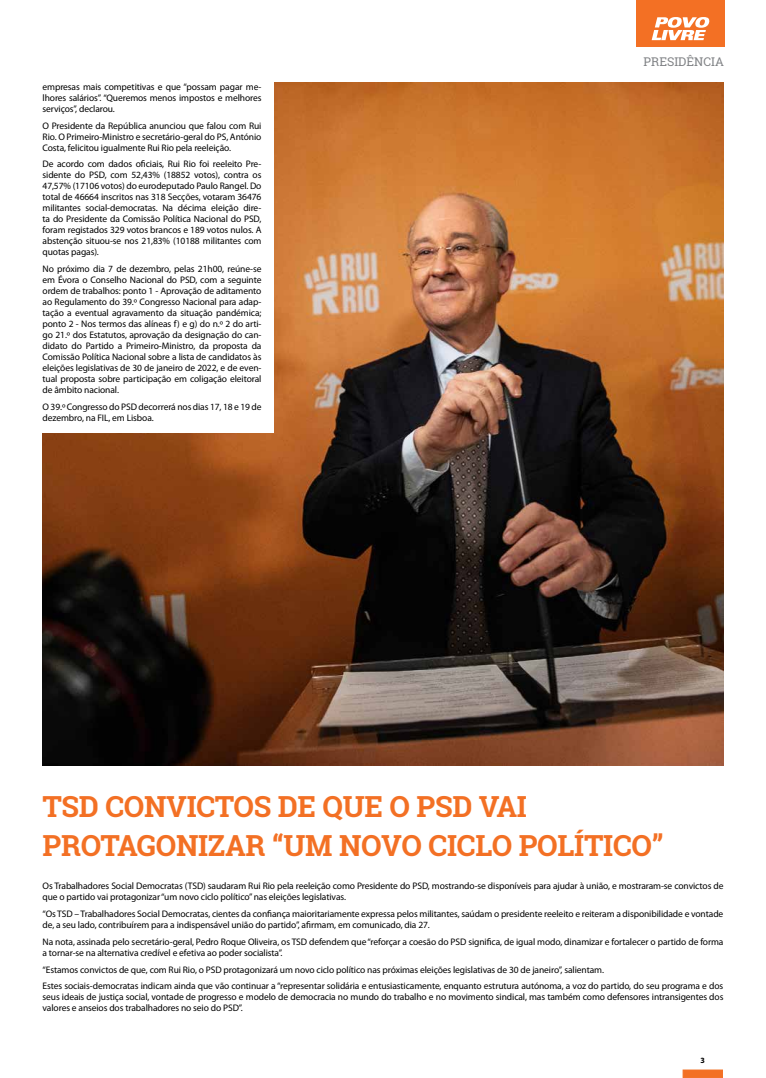
<style>
.page{position:relative;width:766px;height:1078px;background:#fff}
.page>*{position:absolute;margin:0;border:0;box-sizing:border-box;transform-origin:0 0}
.t1{font:700 29px/39px "Roboto Slab";letter-spacing:-.01em;color:#f37024}
.t2{font:12px "Roboto Slab";color:#808285}
.t3{font:9.5px/11px "Myriad Pro";letter-spacing:-.01em;color:#000}
.t4{font:700 8px "Myriad Pro";color:#000}
</style>
<div class="page">
<div style="left:682px;top:1069px;width:40px;height:8px;background:#f37024;border:1px solid #f37024"></div>
<img style="left:43px;top:83px;width:680px;height:682px">
<div style="left:30px;top:75px;width:243px;height:357px;background:#fff"></div>
<div style="left:636px;top:0;width:88px;height:47px;background:#f37024"></div>
<svg style="left:651px;top:17px;width:58px;height:23px"></svg>
<p class="t3" style="left:43px;top:81px;width:220px;text-align:justify">empresas mais competitivas e que “possam pagar me&shy;lhores salários”. “Queremos menos impostos e melhores serviços”, declarou.</p>
<p class="t3" style="left:43px;top:120px;width:220px;text-align:justify">O Presidente da República anunciou que falou com Rui Rio. O Primeiro-Ministro e secretário-geral do PS, António Costa, felicitou igualmente Rui Rio pela reeleição.</p>
<p class="t3" style="left:43px;top:158px;width:220px;text-align:justify">De acordo com dados oficiais, Rui Rio foi reeleito Pre&shy;sidente do PSD, com 52,43% (18852 votos), contra os 47,57% (17106 votos) do eurodeputado Paulo Rangel. Do total de 46664 inscritos nas 318 Secções, votaram 36476 militantes social-democratas. Na décima eleição dire&shy;ta do Presidente da Comissão Política Nacional do PSD, foram registados 329 votos brancos e 189 votos nulos. A abstenção situou-se nos 21,83% (10188 militantes com quotas pagas).</p>
<p class="t3" style="left:43px;top:263px;width:220px;text-align:justify">No próximo dia 7 de dezembro, pelas 21h00, reúne-se em Évora o Conselho Nacional do PSD, com a seguinte ordem de trabalhos: ponto 1 - Aprovação de aditamento ao Regulamento do 39.º Congresso Nacional para adap&shy;tação a eventual agravamento da situação pandémica; ponto 2 - Nos termos das alíneas f) e g) do n.º 2 do arti&shy;go 21.º dos Estatutos, aprovação da designação do can&shy;didato do Partido a Primeiro-Ministro, da proposta da Comissão Política Nacional sobre a lista de candidatos às eleições legislativas de 30 de janeiro de 2022, e de even&shy;tual proposta sobre participação em coligação eleitoral de âmbito nacional.</p>
<p class="t3" style="left:43px;top:401px;width:220px">O 39.º Congresso do PSD decorrerá nos dias 17, 18 e 19 de dezembro, na FIL, em Lisboa.</p>
<p class="t2" style="left:643px;top:54px;width:82px">PRESIDÊNCIA</p>
<h1 class="t1" style="left:43px;top:786px;width:622px">TSD CONVICTOS DE QUE O PSD VAI<br>PROTAGONIZAR “UM NOVO CICLO POLÍTICO”</h1>
<p class="t3" style="left:43px;top:880px;width:682px">Os Trabalhadores Social Democratas (TSD) saudaram Rui Rio pela reeleição como Presidente do PSD, mostrando-se disponíveis para ajudar à união, e mostraram-se convictos de que o partido vai protagonizar “um novo ciclo político” nas eleições legislativas.</p>
<p class="t3" style="left:43px;top:908px;width:682px">“Os TSD – Trabalhadores Social Democratas, cientes da confiança maioritariamente expressa pelos militantes, saúdam o presidente reeleito e reiteram a disponibilidade e vontade de, a seu lado, contribuírem para a indispensável união do partido”, afirmam, em comunicado, dia 27.</p>
<p class="t3" style="left:43px;top:935px;width:682px">Na nota, assinada pelo secretário-geral, Pedro Roque Oliveira, os TSD defendem que “reforçar a coesão do PSD significa, de igual modo, dinamizar e fortalecer o partido de forma a tornar-se na alternativa credível e efetiva ao poder socialista”.</p>
<p class="t3" style="left:43px;top:960px;width:682px;line-height:16.7px">“Estamos convictos de que, com Rui Rio, o PSD protagonizará um novo ciclo político nas próximas eleições legislativas de 30 de janeiro”, salientam.<br>Estes sociais-democratas indicam ainda que vão continuar a “representar solidária e entusiasticamente, enquanto estrutura autónoma, a voz do partido, do seu programa e dos</p>
<p class="t3" style="left:43px;top:991px;width:682px">seus ideais de justiça social, vontade de progresso e modelo de democracia no mundo do trabalho e no movimento sindical, mas também como defensores intransigentes dos valores e anseios dos trabalhadores no seio do PSD”.</p>
<p class="t4" style="left:700px;top:1054px;width:6px">3</p>
</div>
